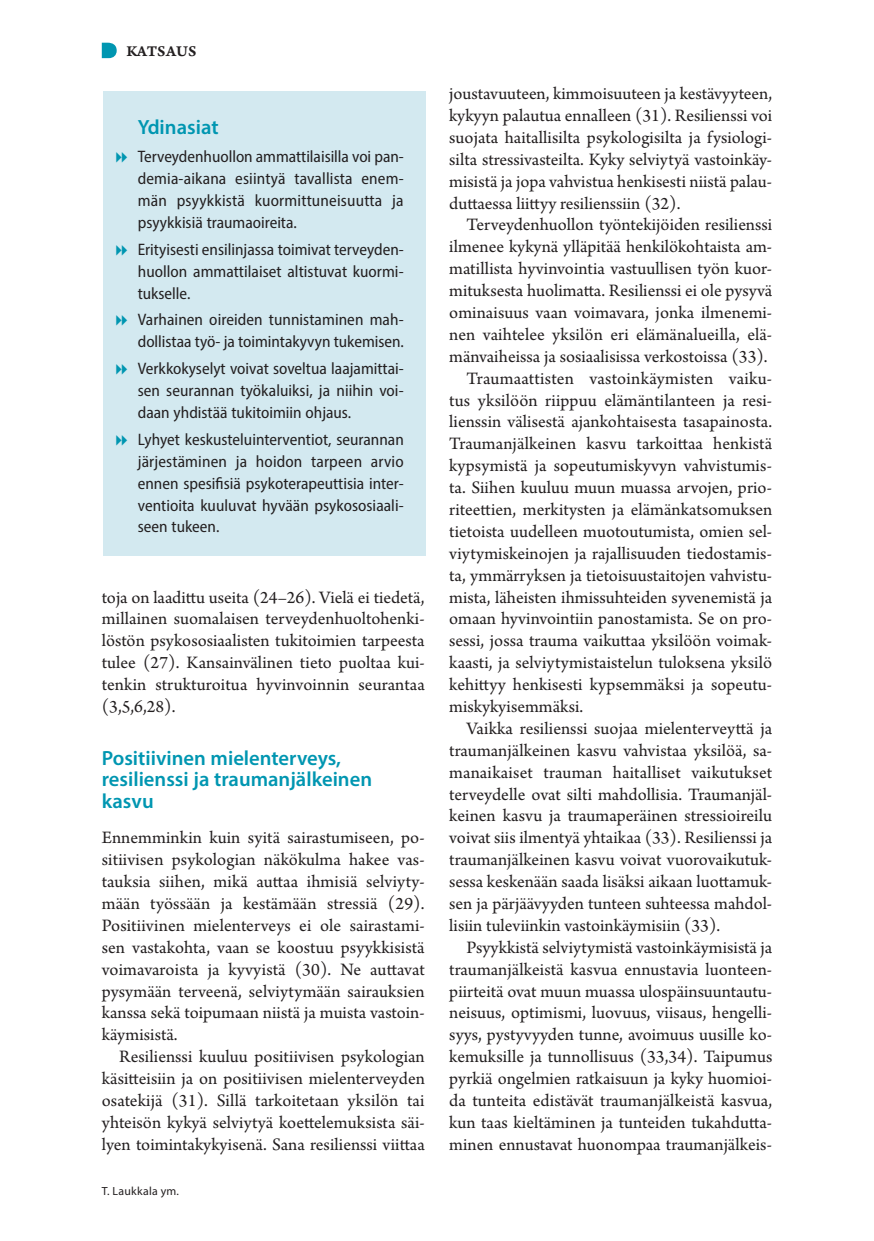
<style>
.page{position:relative;width:874px;height:1241px;background:#fff}
.page>*{position:absolute;margin:0;border:0;box-sizing:border-box;transform-origin:0 0}
.v1{font:600 20.65px/21.9px "Myriad Pro";color:#0096b1}
.ydinasiat_otsikko_tu{font:600 20.65px "Myriad Pro";color:#0096b1}
.l_ei_sis{font:18.38px/21.9px "Arno Pro";color:#231f20;text-align:justify}
.t1{font:semi-condensed 16.62px/21.9px "Myriad Pro";letter-spacing:.005em;color:#231f20;text-align:justify}
.vinj{font:15.75px "Arno Pro Smbd Caption";letter-spacing:.005em;color:#231f20}
.Ala{font:11.9px "Myriad Pro";letter-spacing:.02em;color:#231f20}
</style>
<div class="page">
<div style="left:102px;top:91px;width:323px;height:465px;background:#d3e9f0"></div>
<svg style="left:102px;top:43px;width:15px;height:15px"></svg>
<p class="vinj" style="left:126px;top:41px;width:71px">KATSAUS</p>
<p class="ydinasiat_otsikko_tu" style="left:138px;top:114px;width:82px">Ydinasiat</p>
<p class="t1" style="left:138px;top:145px;width:267px">Terveydenhuollon ammattilaisilla voi pan&shy;demia-aikana esiintyä tavallista enem&shy;män psyykkistä kuormittuneisuutta ja psyykkisiä traumaoireita.</p>
<p class="t1" style="left:138px;top:238px;width:267px">Erityisesti ensilinjassa toimivat terveyden&shy;huollon ammattilaiset altistuvat kuormi&shy;tukselle.</p>
<p class="t1" style="left:138px;top:309px;width:267px">Varhainen oireiden tunnistaminen mah&shy;dollistaa työ- ja toimintakyvyn tukemisen.</p>
<p class="t1" style="left:138px;top:357px;width:267px">Verkkokyselyt voivat soveltua laajamittai&shy;sen seurannan työkaluiksi, ja niihin voi&shy;daan yhdistää tukitoimiin ohjaus.</p>
<p class="t1" style="left:138px;top:428px;width:267px">Lyhyet keskusteluinterventiot, seurannan järjestäminen ja hoidon tarpeen arvio ennen spesifisiä psykoterapeuttisia inter&shy;ventioita kuuluvat hyvään psykososiaali&shy;seen tukeen.</p>
<p class="l_ei_sis" style="left:102px;top:587px;width:324px">toja on laadittu useita (24–26). Vielä ei tiedetä, millainen suomalaisen terveydenhuoltohenki&shy;löstön psykososiaalisten tukitoimien tarpeesta tulee (27). Kansainvälinen tieto puoltaa kui&shy;tenkin strukturoitua hyvinvoinnin seurantaa (3,5,6,28).</p>
<p class="v1" style="left:102px;top:746px;width:272px">Positiivinen mielenterveys, resilienssi ja traumanjälkeinen kasvu</p>
<p class="l_ei_sis" style="left:102px;top:827px;width:324px">Ennemminkin kuin syitä sairastumiseen, po&shy;sitiivisen psykologian näkökulma hakee vas&shy;tauksia siihen, mikä auttaa ihmisiä selviyty&shy;mään työssään ja kestämään stressiä (29).<br>Positiivinen mielenterveys ei ole sairastami&shy;sen vastakohta, vaan se koostuu psyykkisistä voimavaroista ja kyvyistä (30). Ne auttavat pysymään terveenä, selviytymään sairauksien kanssa sekä toipumaan niistä ja muista vastoin&shy;käymisistä.</p>
<p class="l_ei_sis" style="left:102px;top:1046px;width:324px;text-indent:17px">Resilienssi kuuluu positiivisen psykologian käsitteisiin ja on positiivisen mielenterveyden osatekijä (31). Sillä tarkoitetaan yksilön tai yhteisön kykyä selviytyä koettelemuksista säi&shy;lyen toimintakykyisenä. Sana resilienssi viittaa</p>
<p class="Ala" style="left:102px;top:1183px;width:79px">T. Laukkala ym.</p>
<p class="l_ei_sis" style="left:449px;top:84px;width:324px">joustavuuteen, kimmoisuuteen ja kestävyyteen, kykyyn palautua ennalleen (31). Resilienssi voi suojata haitallisilta psykologisilta ja fysiologi&shy;silta stressivasteilta. Kyky selviytyä vastoinkäy&shy;misistä ja jopa vahvistua henkisesti niistä palau&shy;duttaessa liittyy resilienssiin (32).</p>
<p class="l_ei_sis" style="left:449px;top:215px;width:324px;text-indent:17px">Terveydenhuollon työntekijöiden resilienssi ilmenee kykynä ylläpitää henkilökohtaista am&shy;matillista hyvinvointia vastuullisen työn kuor&shy;mituksesta huolimatta. Resilienssi ei ole pysyvä ominaisuus vaan voimavara, jonka ilmenemi&shy;nen vaihtelee yksilön eri elämänalueilla, elä&shy;mänvaiheissa ja sosiaalisissa verkostoissa (33).</p>
<p class="l_ei_sis" style="left:449px;top:368px;width:324px;text-indent:17px">Traumaattisten vastoinkäymisten vaiku&shy;tus yksilöön riippuu elämäntilanteen ja resi&shy;lienssin välisestä ajankohtaisesta tasapainosta.<br>Traumanjälkeinen kasvu tarkoittaa henkistä kypsymistä ja sopeutumiskyvyn vahvistumis&shy;ta. Siihen kuuluu muun muassa arvojen, prio&shy;riteettien, merkitysten ja elämänkatsomuksen tietoista uudelleen muotoutumista, omien sel&shy;viytymiskeinojen ja rajallisuuden tiedostamis&shy;ta, ymmärryksen ja tietoisuustaitojen vahvistu&shy;mista, läheisten ihmissuhteiden syvenemistä ja omaan hyvinvointiin panostamista. Se on pro&shy;sessi, jossa trauma vaikuttaa yksilöön voimak&shy;kaasti, ja selviytymistaistelun tuloksena yksilö kehittyy henkisesti kypsemmäksi ja sopeutu&shy;miskykyisemmäksi.</p>
<p class="l_ei_sis" style="left:449px;top:718px;width:324px;text-indent:17px">Vaikka resilienssi suojaa mielenterveyttä ja traumanjälkeinen kasvu vahvistaa yksilöä, sa&shy;manaikaiset trauman haitalliset vaikutukset terveydelle ovat silti mahdollisia. Traumanjäl&shy;keinen kasvu ja traumaperäinen stressioireilu voivat siis ilmentyä yhtaikaa (33). Resilienssi ja traumanjälkeinen kasvu voivat vuorovaikutuk&shy;sessa keskenään saada lisäksi aikaan luottamuk&shy;sen ja pärjäävyyden tunteen suhteessa mahdol&shy;lisiin tuleviinkin vastoinkäymisiin (33).</p>
<p class="l_ei_sis" style="left:449px;top:937px;width:324px;text-indent:17px">Psyykkistä selviytymistä vastoinkäymisistä ja traumanjälkeistä kasvua ennustavia luonteen&shy;piirteitä ovat muun muassa ulospäinsuuntautu&shy;neisuus, optimismi, luovuus, viisaus, hengelli&shy;syys, pystyvyyden tunne, avoimuus uusille ko&shy;kemuksille ja tunnollisuus (33,34). Taipumus pyrkiä ongelmien ratkaisuun ja kyky huomioi&shy;da tunteita edistävät traumanjälkeistä kasvua, kun taas kieltäminen ja tunteiden tukahdutta&shy;minen ennustavat huonompaa traumanjälkeis-</p>
</div>
